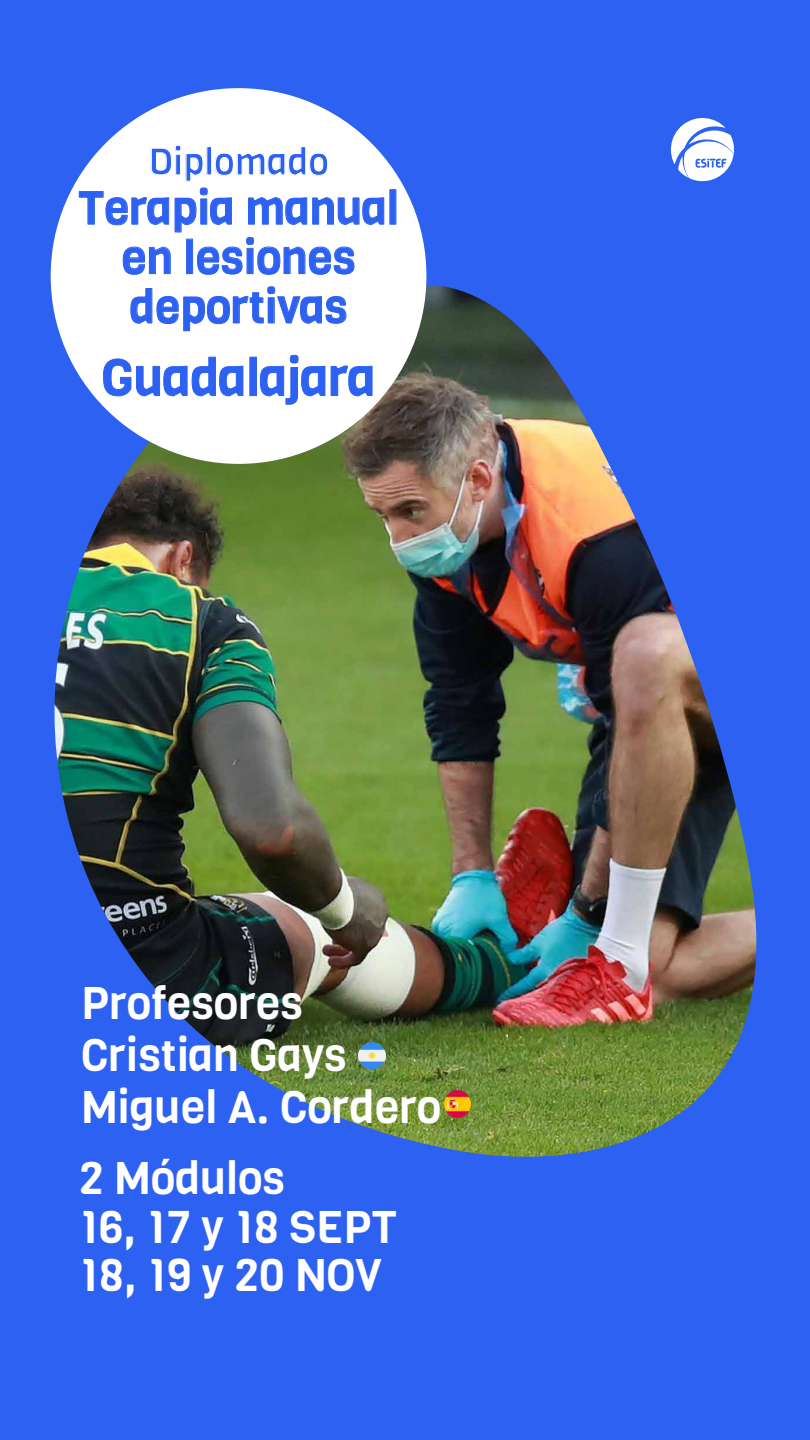
<style>
.page{position:relative;width:810px;height:1440px;background:#2d61f1}
.page>*{position:absolute;margin:0;border:0;box-sizing:border-box;transform-origin:0 0}
.t1{font:51px "Viga";color:#2d61f1}
.t2{font:45.83px/49.3px "Viga";color:#2d61f1;text-align:center}
.t3{font:45px/48.8px "Viga";color:#fff}
.t4{font:37.5px "Viga";color:#2d61f1}
</style>
<div class="page">
<svg style="left:669px;top:114px;width:65px;height:68px"></svg>
<img style="left:0;top:286px;width:767px;height:885px">
<div style="left:51px;top:88px;width:375px;height:376px;background:#fff;border-radius:50%"></div>
<svg style="left:79px;top:145px;width:305px;height:130px"></svg>
<svg style="left:130px;top:286px;width:217px;height:46px"></svg>
<svg style="left:103px;top:356px;width:141px;height:41px"></svg>
<div style="left:249px;top:357px;width:8px;height:39px;border:1px solid #2d61f1"></div>
<svg style="left:260px;top:355px;width:113px;height:50px"></svg>
<img style="left:359px;top:1042px;width:26px;height:27px">
<img style="left:444px;top:1091px;width:27px;height:26px">
<p class="t4" style="left:148px;top:137px;width:182px">Diplomado</p>
<p class="t2" style="left:78px;top:184px;width:322px">Terapia manual en lesiones deportivas</p>
<p class="t1" style="left:102px;top:344px;width:275px">Guadalajara</p>
<p class="t3" style="left:81px;top:978px;width:362px;line-height:51.8px">Profesores<br>Cristian Gays<br>Miguel A. Cordero</p>
<p class="t3" style="left:79px;top:1154px;width:320px">2 Módulos<br>16, 17 y 18 SEPT<br>18, 19 y 20 NOV</p>
</div>
